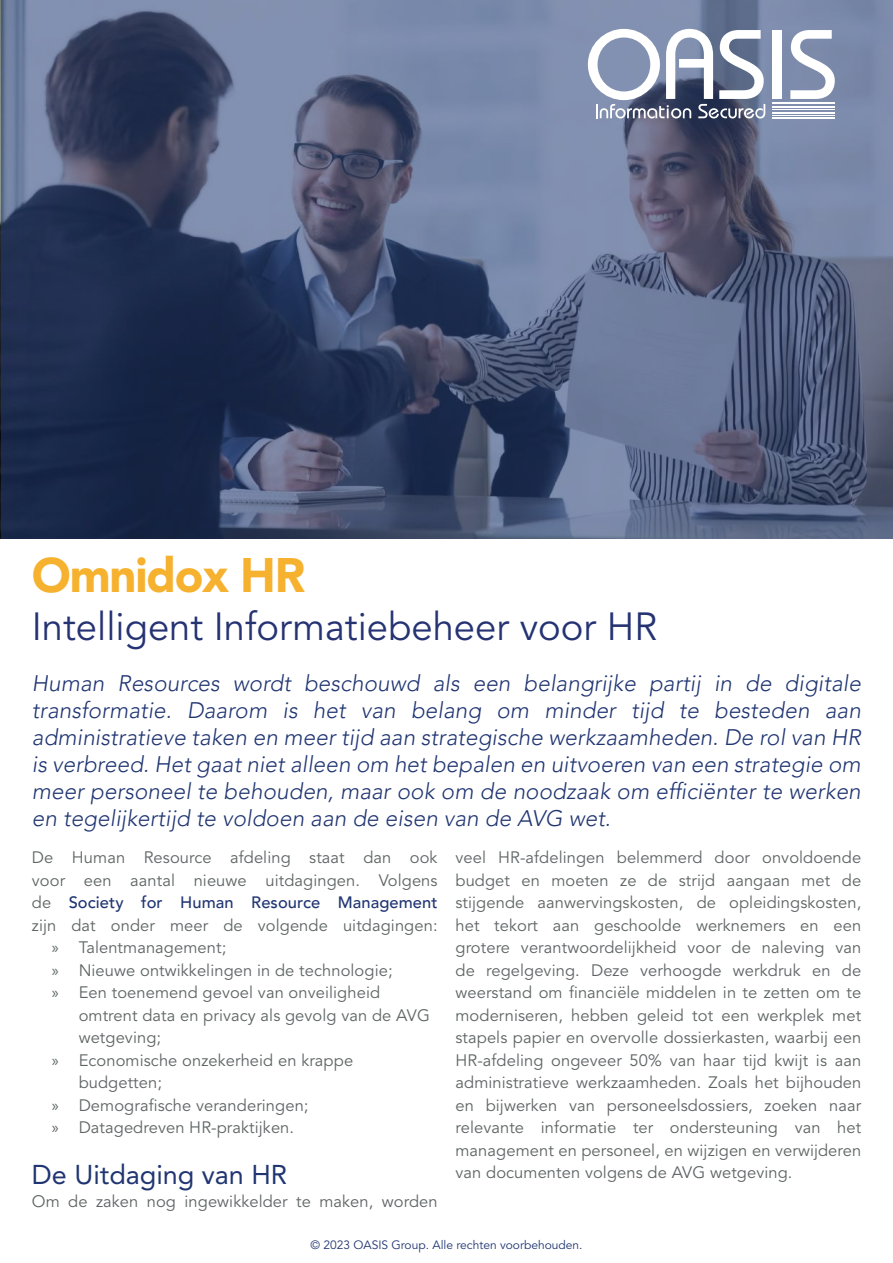
<style>
.page{position:relative;width:893px;height:1263px;background:#fff}
.page>*{position:absolute;margin:0;border:0;box-sizing:border-box;transform-origin:0 0}
.t1{font:900 48px "Avenir LT Std";letter-spacing:-.025em;color:#f6b12f}
.t2{font:39px "Avenir LT Std";color:#253373}
.t3{font:27px "Avenir LT Std";color:#203572}
.t4{font:italic 300 22.5px/27px "Avenir LT Pro";letter-spacing:.005em;color:#203572;text-align:justify}
.t5{font:16.5px/22.5px "Avenir LT Std";letter-spacing:.005em;color:#5e6464}
.t6{font:500 16.5px "Avenir LT Pro";letter-spacing:.005em;color:#203572}
.t7{font:12px "Avenir LT Std";color:#203572}
.s1{font-family:"Avenir LT Std";font-weight:400;color:#5e6464}
.s2{font-family:"Myriad Pro"}
</style>
<div class="page">
<svg style="left:1px;top:0;width:892px;height:539px"></svg>
<div style="left:772px;top:30px;width:10px;height:69px;background:#fff"></div>
<svg style="left:790px;top:30px;width:45px;height:69px"></svg>
<svg style="left:588px;top:29px;width:177px;height:89px"></svg>
<hr style="left:772px;top:102px;width:62px;height:2px;background:#fff">
<hr style="left:772px;top:106px;width:62px;height:2px;background:#fff">
<hr style="left:772px;top:109px;width:62px;height:1px;background:#fff">
<hr style="left:772px;top:112px;width:62px;height:2px;background:#fff">
<hr style="left:772px;top:115px;width:62px;height:1px;background:#fff">
<hr style="left:772px;top:118px;width:62px;height:1px;background:#fff">
<h1 class="t1" style="left:32px;top:556px;width:275px">Omnidox HR</h1>
<h2 class="t2" style="left:32px;top:610px;width:627px">Intelligent Informatiebeheer voor HR</h2>
<p class="t4" style="left:32px;top:671px;width:830px">Human Resources wordt beschouwd als een belangrijke partij in de digitale transformatie. Daarom is het van belang om minder tijd te besteden aan administratieve taken en meer tijd aan strategische werkzaamheden. De rol van HR is verbreed. Het gaat niet alleen om het bepalen en uitvoeren van een strategie om meer personeel te behouden, maar ook om de noodzaak om ef昀椀ciënter te werken en tegelijkertijd te voldoen aan de eisen van de AVG wet.</p>
<p class="t5" style="left:32px;top:848px;width:407px">De Human Resource afdeling staat dan ook voor een aantal nieuwe uitdagingen. Volgens</p>
<p class="t6" style="left:32px;top:896px;width:407px"><span class="s1">de</span> Society for Human Resource Management</p>
<p class="t5" style="left:52px;top:916px;width:387px;text-indent:-20px">zijn dat onder meer de volgende uitdagingen: <span class="s2">»</span> Talentmanagement;<br><span class="s2">»</span> Nieuwe ontwikkelingen in de technologie;<br><span class="s2">»</span> Een toenemend gevoel van onveiligheid</p>
<p class="t5" style="left:79px;top:1006px;width:353px">omtrent data en privacy als gevolg van de AVG</p>
<p class="t5" style="left:79px;top:1028px;width:84px">wetgeving;</p>
<p class="t5" style="left:52px;top:1051px;width:303px"><span class="s2">»</span> Economische onzekerheid en krappe</p>
<p class="t5" style="left:79px;top:1073px;width:85px">budgetten;</p>
<p class="t5" style="left:52px;top:1096px;width:258px"><span class="s2">»</span> Demografische veranderingen;</p>
<p class="t5" style="left:52px;top:1118px;width:244px"><span class="s2">»</span> Datagedreven HR-praktijken.</p>
<h3 class="t3" style="left:32px;top:1164px;width:257px">De Uitdaging van HR</h3>
<p class="t5" style="left:32px;top:1192px;width:407px">Om de zaken nog ingewikkelder te maken, worden</p>
<p class="t5" style="left:455px;top:848px;width:407px;text-align:justify">veel HR-afdelingen belemmerd door onvoldoende budget en moeten ze de strijd aangaan met de stijgende aanwervingskosten, de opleidingskosten, het tekort aan geschoolde werknemers en een grotere verantwoordelijkheid voor de naleving van de regelgeving. Deze verhoogde werkdruk en de weerstand om financiële middelen in te zetten om te moderniseren, hebben geleid tot een werkplek met stapels papier en overvolle dossierkasten, waarbij een HR-afdeling ongeveer 50% van haar tijd kwijt is aan administratieve werkzaamheden. Zoals het bijhouden en bijwerken van personeelsdossiers, zoeken naar relevante informatie ter ondersteuning van het management en personeel, en wijzigen en verwijderen van documenten volgens de AVG wetgeving.</p>
<p class="t7" style="left:310px;top:1240px;width:273px">© 2023 OASIS Group. Alle rechten voorbehouden.</p>
</div>
